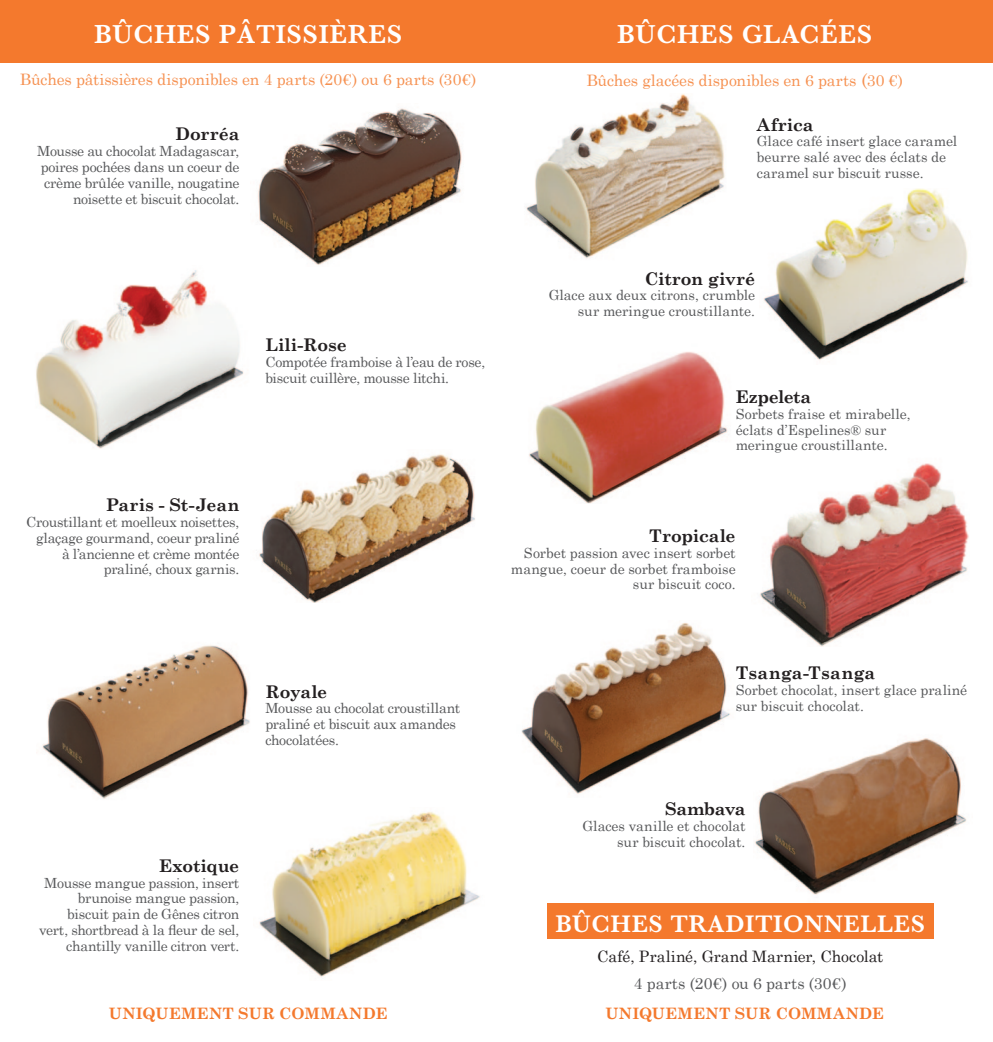
<style>
.page{position:relative;width:993px;height:1042px;background:#fff}
.page>*{position:absolute;margin:0;border:0;box-sizing:border-box;transform-origin:0 0}
.t1{font:600 26.95px "Baskerville";letter-spacing:.025em;color:#fff}
.t2{font:600 24.85px "Baskerville";letter-spacing:.025em;color:#fff}
.t3{font:700 17.5px "Century Schoolbook";color:#231f20}
.t4{font:700 17.5px "Century Schoolbook";letter-spacing:-.025em;color:#231f20}
.t5{font:15.75px "Century Schoolbook";letter-spacing:-.005em;color:#f69151}
.t6{font:700 15.75px "Century Schoolbook";letter-spacing:.02em;color:#f4792d}
.t7{font:15.75px "Century Schoolbook";color:#231f20}
.t8{font:15.75px "Century Schoolbook";letter-spacing:.015em;color:#57585a}
.t9{font:14px/15.8px "Century Schoolbook";letter-spacing:-.015em;color:#57585a;text-align:right}
.t10{font:14px/15.8px "Century Schoolbook";letter-spacing:.005em;color:#57585a;text-align:right}
.s1{font-size:17.5px}
</style>
<div class="page">
<img style="left:764px;top:188px;width:204px;height:172px">
<img style="left:521px;top:623px;width:209px;height:171px">
<img style="left:36px;top:270px;width:208px;height:179px">
<img style="left:259px;top:812px;width:221px;height:165px">
<img style="left:258px;top:108px;width:204px;height:157px">
<img style="left:259px;top:454px;width:216px;height:148px">
<img style="left:42px;top:645px;width:208px;height:154px">
<img style="left:529px;top:352px;width:199px;height:151px">
<img style="left:526px;top:94px;width:199px;height:165px">
<img style="left:754px;top:738px;width:213px;height:157px">
<img style="left:760px;top:463px;width:209px;height:183px">
<div style="left:0;top:0;width:992px;height:63px;background:#f4792d"></div>
<div style="left:546px;top:903px;width:387px;height:35px;background:#f4792d"></div>
<h1 class="t1" style="left:94px;top:15px;width:309px">BÛCHES PÂTISSIÈRES</h1>
<h1 class="t1" style="left:617px;top:15px;width:256px">BÛCHES GLACÉES</h1>
<p class="t5" style="left:20px;top:69px;width:458px">Bûches pâtissières disponibles en 4 parts (20€) ou 6 parts (30€)</p>
<p class="t3" style="left:175px;top:124px;width:65px">Dorréa</p>
<p class="t9" style="left:37px;top:143px;width:204px">Mousse au chocolat Madagascar, poires pochées dans un coeur de crème brûlée vanille, nougatine noisette et biscuit chocolat.</p>
<p class="t3" style="left:265px;top:334px;width:83px">Lili-Rose</p>
<p class="t9" style="left:265px;top:354px;width:221px;text-align:left">Compotée framboise à l’eau de rose, biscuit cuillère, mousse litchi.</p>
<p class="t3" style="left:106px;top:494px;width:135px">Paris - St-Jean</p>
<p class="t9" style="left:26px;top:514px;width:215px">Croustillant et moelleux noisettes, glaçage gourmand, coeur praliné à l’ancienne et crème montée praliné, choux garnis.</p>
<p class="t5" style="left:586px;top:70px;width:318px">Bûches glacées disponibles en 6 parts <span class="s1">(</span>30 €)</p>
<p class="t3" style="left:756px;top:114px;width:58px">Africa</p>
<p class="t9" style="left:756px;top:133px;width:202px;text-align:left">Glace café insert glace caramel beurre salé avec des éclats de caramel sur biscuit russe.</p>
<p class="t3" style="left:644px;top:268px;width:112px">Citron givré</p>
<p class="t10" style="left:548px;top:287px;width:208px">Glace aux deux citrons, crumble sur meringue croustillante.</p>
<p class="t4" style="left:735px;top:386px;width:77px">Ezpeleta</p>
<p class="t9" style="left:735px;top:406px;width:176px;text-align:left">Sorbets fraise et mirabelle, éclats d’Espelines® sur meringue croustillante.</p>
<p class="t3" style="left:649px;top:525px;width:88px">Tropicale</p>
<p class="t9" style="left:511px;top:544px;width:226px">Sorbet passion avec insert sorbet mangue, coeur de sorbet framboise sur biscuit coco.</p>
<p class="t3" style="left:265px;top:681px;width:63px">Royale</p>
<p class="t9" style="left:265px;top:700px;width:196px;text-align:left">Mousse au chocolat croustillant praliné et biscuit aux amandes chocolatées.</p>
<p class="t3" style="left:159px;top:855px;width:82px">Exotique</p>
<p class="t9" style="left:39px;top:874px;width:202px">Mousse mangue passion, insert brunoise mangue passion, biscuit pain de Gênes citron vert, shortbread à la fleur de sel, chantilly vanille citron vert.</p>
<p class="t3" style="left:735px;top:662px;width:141px">Tsanga-Tsanga</p>
<p class="t9" style="left:735px;top:682px;width:233px;text-align:left">Sorbet chocolat, insert glace praliné sur biscuit chocolat.</p>
<p class="t4" style="left:665px;top:798px;width:82px">Sambava</p>
<p class="t9" style="left:582px;top:817px;width:164px">Glaces vanille et chocolat sur biscuit chocolat.</p>
<h2 class="t2" style="left:555px;top:906px;width:371px">BÛCHES TRADITIONNELLES</h2>
<p class="t7" style="left:597px;top:946px;width:287px">Café, Praliné, Grand Marnier, Chocolat</p>
<p class="t8" style="left:633px;top:973px;width:214px">4 parts (20€) ou 6 parts (30€)</p>
<p class="t6" style="left:109px;top:1004px;width:280px">UNIQUEMENT SUR COMMANDE</p>
<p class="t6" style="left:605px;top:1004px;width:280px">UNIQUEMENT SUR COMMANDE</p>
</div>
